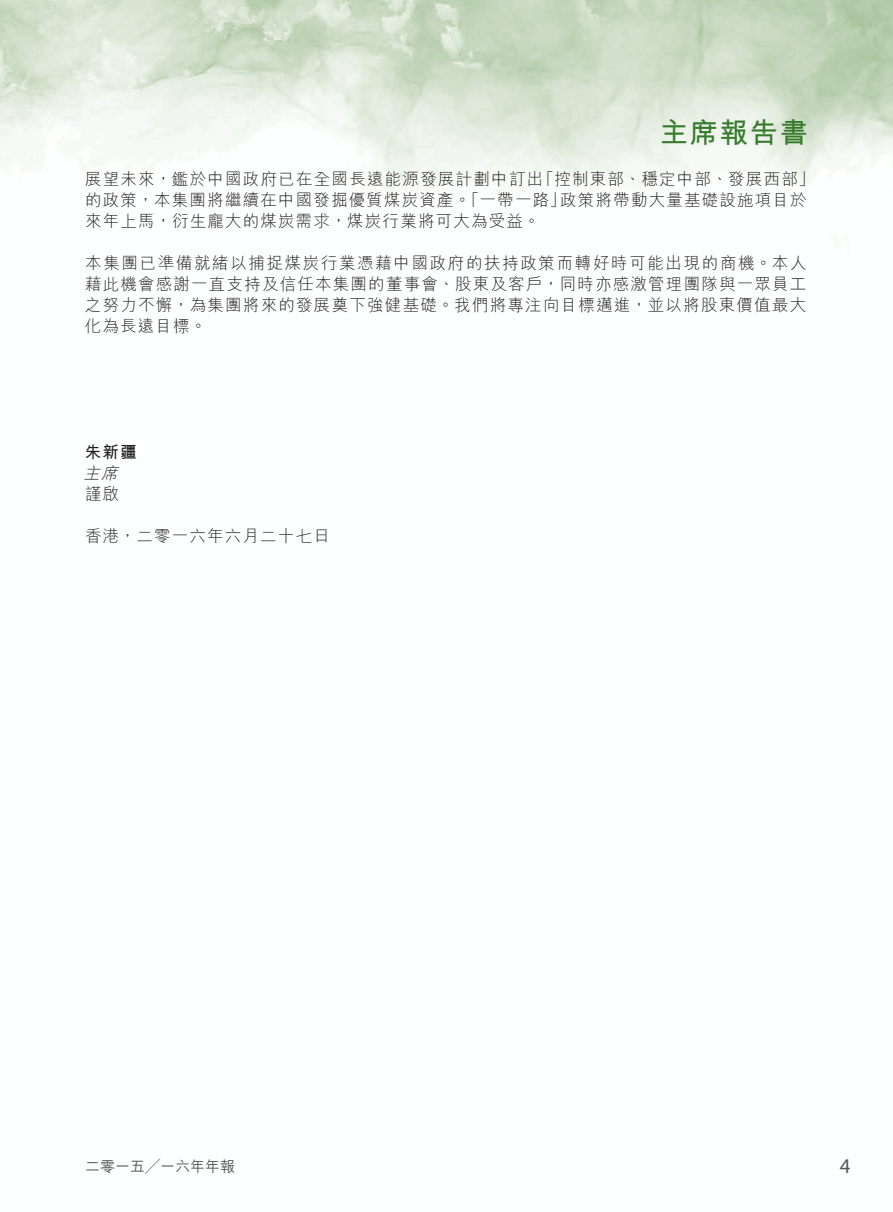
<style>
.page{position:relative;width:893px;height:1212px;background:#fff}
.page>*{position:absolute;margin:0;border:0;box-sizing:border-box;transform-origin:0 0}
.t1{font:700 28.5px "M Hei HK";letter-spacing:.05em;color:#357b2b}
.t2{font:21px "Myriad Pro";color:#57585a}
.t3{font:300 16.5px/21px "M Hei HK";letter-spacing:.07em;color:#231f20}
.t4{font:700 16.5px "M Hei HK";color:#231f20}
.t5{font:italic 300 16.5px "M Hei HK";color:#231f20}
.t6{font:500 15px "M Hei HK";color:#57585a}
</style>
<div class="page">
<img style="left:0;top:0;width:893px;height:244px">
<h1 class="t1" style="left:660px;top:111px;width:150px">主席報告書</h1>
<p class="t3" style="left:537px;top:168px;width:279px">「控制東部、穩定中部、發展西部「</p>
<p class="t3" style="left:85px;top:168px;width:460px">展望未來，鑑於中國政府已在全國長遠能源發展計劃中訂出</p>
<p class="t3" style="left:85px;top:189px;width:482px">的政策，本集團將繼續在中國發掘優質煤炭資產。「一帶一路」來年上馬，衍生龐大的煤炭需求，煤炭行業將可大為受益。</p>
<p class="t3" style="left:85px;top:252px;width:723px;text-align:justify">本集團已準備就緒以捕捉煤炭行業憑藉中國政府的扶持政策而轉好時可能出現的商機。本人藉此機會感謝一直支持及信任本集團的董事會、股東及客戶，同時亦感激管理團隊與一眾員工之努力不懈，為集團將來的發展奠下強健基礎。我們將專注向目標邁進，並以將股東價值最大化為長遠目標。</p>
<p class="t3" style="left:560px;top:189px;width:248px">政策將帶動大量基礎設施項目於</p>
<p class="t4" style="left:85px;top:440px;width:53px">朱新疆</p>
<p class="t5" style="left:83px;top:461px;width:42px">主席</p>
<p class="t3" style="left:85px;top:483px;width:36px">謹啟</p>
<p class="t3" style="left:85px;top:525px;width:246px">香港，二零一六年六月二十七日</p>
<p class="t6" style="left:85px;top:1155px;width:151px">二零一五╱一六年年報</p>
<p class="t2" style="left:840px;top:1153px;width:12px">4</p>
</div>
